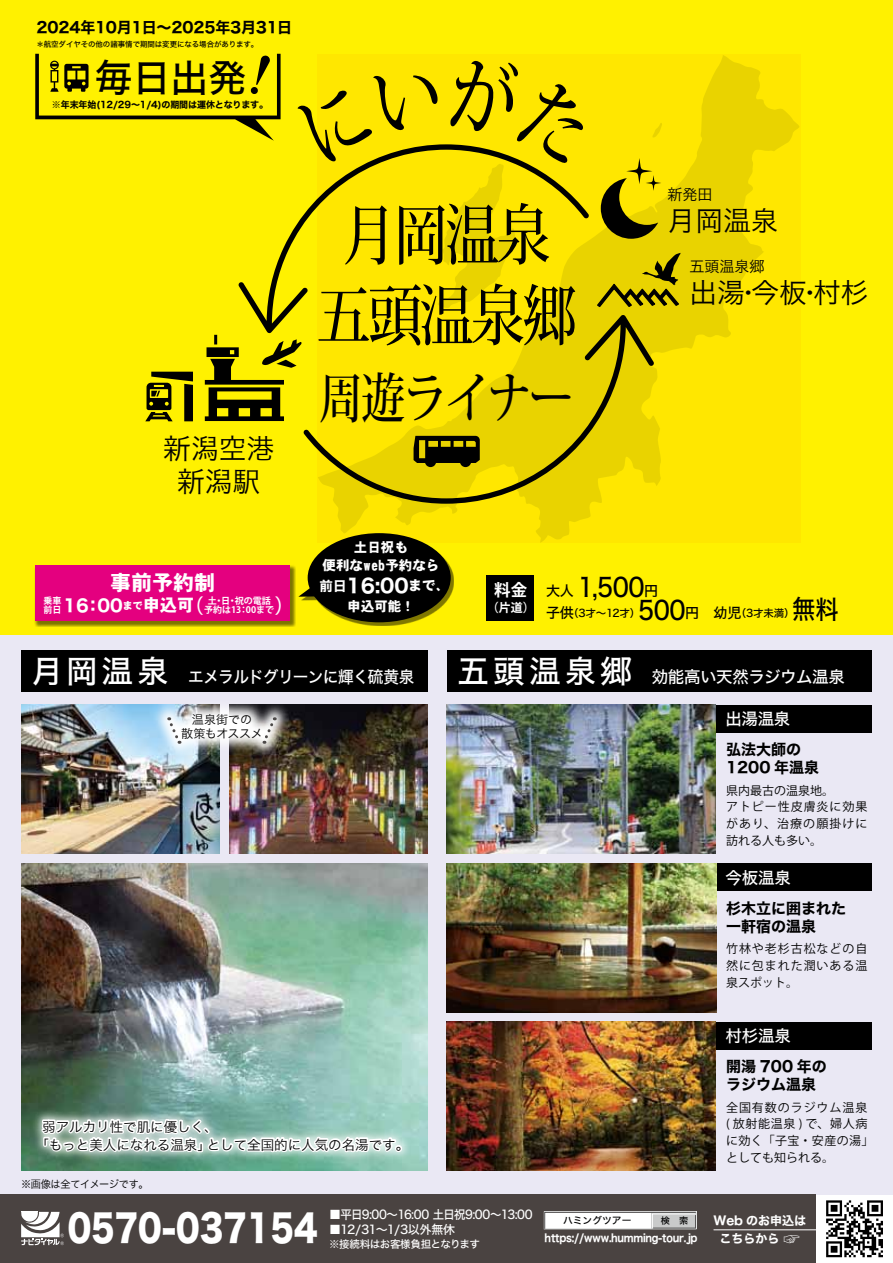
<style>
.page{position:relative;width:893px;height:1263px;background:#fff}
.page>*{position:absolute;margin:0;border:0;box-sizing:border-box;transform-origin:0 0}
.t1{font:500 66px/80.7px "Koz Min Pro";letter-spacing:-.05em;color:#000;text-align:center;scale:.82 1}
.t2{font:500 54px "Koz Min Pro";letter-spacing:-.05em;color:#000;scale:.82 1}
.t3{font:37.95px "Hiragino Kaku W5 90 msp RKSJ H";color:#000}
.t4{font:37.05px "Hira Kaku Std W8";color:#fff;scale:.82 1}
.t5{font:31.5px "Hiragino Kaku W5 90 msp RKSJ H";letter-spacing:.135em;color:#fff}
.t6{font:27.75px/32.4px "Hiragino Kaku W3 90 msp RKSJ H";color:#000;text-align:center}
.t7{font:25.8px "Hiragino Kaku W5 90 msp RKSJ H";letter-spacing:-.02em;color:#000;scale:.91 1}
.t8{font:21px "HGS Heisei Kakugothictai W9";color:#fff}
.t9{font:700 19.5px "Koz Go Pro";color:#fff}
.t10{font:19.2px "Hiragino Kaku W7 90 msp RKSJ H";color:#fff}
.t11{font:17.1px "Hiragino Kaku W7 90 msp RKSJ H";color:#fff}
.t12{font:16.5px "Hiragino Kaku W5 90 msp RKSJ H";letter-spacing:-.025em;color:#fff}
.t13{font:16.5px "Hiragino Kaku W5 90 msp RKSJ H";letter-spacing:-.045em;color:#fff;scale:.95 1}
.t14{font:700 16.5px "Koz Go Pro";color:#fff}
.t15{font:16.5px "Koz Min Pro";color:#fff}
.t16{font:15px/18px "Hiragino Kaku W7 90 msp RKSJ H";color:#000}
.t17{font:15px "Hiragino Kaku W3 90 msp RKSJ H";color:#000}
.t18{font:14.1px "Hiragino Kaku W5 90 msp RKSJ H";color:#000}
.t19{font:13.5px/18px "Hiragino Kaku W3 90 msp RKSJ H";color:#000}
.t20{font:13.5px/17.9px "HGS Heisei Kakugothictai W9";color:#fff;text-align:center}
.t21{font:13.5px "Hiragino Kaku W7 90 msp RKSJ H";color:#fff}
.t22{font:12px/16.6px "Koz Go Std";letter-spacing:.08em;color:#000}
.t23{font:12px/16.6px "Koz Go Std";letter-spacing:.055em;color:#000}
.t24{font:12px "Hiragino Kaku W5 90 msp RKSJ H";letter-spacing:-.035em;color:#fff}
.t25{font:12px "Hiragino Kaku W7 90 msp RKSJ H";color:#fff}
.t26{font:12px/13.5px "Hiragino Kaku W3 90 msp RKSJ H";letter-spacing:-.02em;color:#000;text-align:center}
.t27{font:700 12px "Koz Go Pro";color:#fff}
.t28{font:10.8px "Hiragino Kaku W7 90 msp RKSJ H";letter-spacing:-.025em;color:#fff;scale:.87 1}
.t29{font:10.5px "Hiragino Kaku W5 90 msp RKSJ H";letter-spacing:-.045em;color:#fff}
.t30{font:10.5px "Hiragino Kaku W5 90 msp RKSJ H";letter-spacing:-.025em;color:#000}
.t31{font:10.5px "Hiragino Kaku W3 90 msp RKSJ H";letter-spacing:-.03em;color:#000;scale:.96 1}
.t32{font:9.75px "Hiragino Kaku W5 90 msp RKSJ H";color:#000}
.t33{font:9.15px "Hiragino Kaku W5 90 msp RKSJ H";color:#000}
.t34{font:9px "Hiragino Kaku W7 90 msp RKSJ H";letter-spacing:-.015em;color:#000}
.t35{font:700 9px "Koz Go Pro";color:#fff}
.t36{font:7.5px "Hiragino Kaku W5 90 msp RKSJ H";letter-spacing:-.015em;color:#000}
.s1{font-family:"HGS Heisei Kakugothictai W9"}
</style>
<div class="page">
<svg style="left:826px;top:1200px;width:57px;height:57px"></svg>
<div style="left:0;top:629px;width:893px;height:566px;background:#eae8f4"></div>
<div style="left:0;top:1195px;width:816px;height:68px;background:#4a4341"></div>
<div style="left:0;top:0;width:893px;height:635px;background:#fff100"></div>
<svg style="left:335px;top:55px;width:465px;height:488px;fill:#ffe700"></svg>
<svg style="left:35px;top:54px;width:246px;height:87px"></svg>
<img style="left:21px;top:863px;width:406px;height:307px">
<div style="left:487px;top:575px;width:47px;height:46px;background:#000"></div>
<div style="left:31px;top:1108px;width:379px;height:52px;background:#fff;opacity:.75"></div>
<img style="left:39px;top:953px;width:366px;height:218px">
<div style="left:33px;top:564px;width:262px;height:63px;background:#000;opacity:.52"></div>
<div style="left:35px;top:566px;width:255px;height:55px;background:#e4007f"></div>
<svg style="left:238px;top:226px;width:416px;height:278px"></svg>
<svg style="left:205px;top:335px;width:97px;height:86px"></svg>
<svg style="left:145px;top:372px;width:48px;height:49px"></svg>
<svg style="left:414px;top:436px;width:66px;height:31px;background:#3f3900"></svg>
<img style="left:21px;top:705px;width:198px;height:149px">
<img style="left:229px;top:705px;width:198px;height:149px">
<img style="left:150px;top:704px;width:139px;height:54px">
<svg style="left:167px;top:717px;width:15px;height:27px"></svg>
<svg style="left:261px;top:717px;width:15px;height:27px"></svg>
<svg style="left:21px;top:1212px;width:43px;height:33px"></svg>
<svg style="left:544px;top:1211px;width:153px;height:18px;background:#e2e2e2"></svg>
<div style="left:21px;top:651px;width:406px;height:41px;background:#000"></div>
<div style="left:447px;top:651px;width:425px;height:41px;background:#000"></div>
<div style="left:715px;top:705px;width:157px;height:28px;background:#000"></div>
<div style="left:715px;top:863px;width:157px;height:28px;background:#000"></div>
<div style="left:715px;top:1022px;width:157px;height:28px;background:#000"></div>
<div style="left:301px;top:536px;width:153px;height:89px;background:#000;opacity:.5"></div>
<svg style="left:298px;top:532px;width:147px;height:126px"></svg>
<hr style="left:714px;top:1229px;width:103px;height:1px;background:#fff">
<img style="left:446px;top:705px;width:270px;height:149px">
<img style="left:446px;top:863px;width:270px;height:149px">
<img style="left:446px;top:1022px;width:270px;height:148px">
<svg style="left:296px;top:55px;width:385px;height:253px"></svg>
<p class="t16" style="left:36px;top:19px;width:257px">2024年10月1日～2025年3月31日</p>
<p class="t36" style="left:36px;top:41px;width:223px">＊航空ダイヤその他の諸事情で期間は変更になる場合があります。</p>
<h3 class="t3" style="left:95px;top:58px;width:153px">毎日出発</h3>
<p class="t34" style="left:52px;top:100px;width:218px">※年末年始(12/29～1/4)の期間は運休となります。</p>
<h1 class="t1" style="left:317px;top:192px;width:318px">月岡温泉五頭温泉郷</h1>
<h2 class="t2" style="left:319px;top:359px;width:312px">周遊ライナー</h2>
<p class="t17" style="left:668px;top:186px;width:47px">新発田</p>
<h3 class="t6" style="left:668px;top:205px;width:112px">月岡温泉</h3>
<p class="t17" style="left:690px;top:259px;width:77px">五頭温泉郷</p>
<h3 class="t6" style="left:690px;top:278px;width:181px">出湯今板村杉</h3>
<h3 class="t6" style="left:734px;top:278px;width:29px">・</h3>
<h3 class="t6" style="left:796px;top:278px;width:29px">・</h3>
<h3 class="t6" style="left:163px;top:434px;width:112px">新潟空港新潟駅</h3>
<h3 class="t8" style="left:110px;top:572px;width:106px">事前予約制</h3>
<h3 class="t11" style="left:44px;top:596px;width:152px"><sup>乗車</sup> 16：00<sup>まで</sup><span class="s1">申込可</span></h3>
<h3 class="t11" style="left:35px;top:596px;width:19px">　</h3>
<p class="t35" style="left:204px;top:604px;width:72px">予約は13：00まで</p>
<h3 class="t9" style="left:184px;top:593px;width:112px">（ 　　　）</h3>
<p class="t35" style="left:235px;top:595px;width:37px">祝の電話</p>
<p class="t35" style="left:208px;top:595px;width:10px">土</p>
<p class="t35" style="left:221px;top:595px;width:10px">日</p>
<p class="t35" style="left:214px;top:595px;width:10px">・</p>
<p class="t35" style="left:228px;top:595px;width:10px">・</p>
<p class="t35" style="left:44px;top:604px;width:19px">前日</p>
<p class="t20" style="left:322px;top:538px;width:118px">土日祝も<br>便利なweb予約なら</p>
<p class="t20" style="left:409px;top:576px;width:42px">まで、</p>
<h3 class="t10" style="left:346px;top:576px;width:64px">16:00</h3>
<p class="t21" style="left:319px;top:579px;width:28px">前日</p>
<p class="t20" style="left:347px;top:597px;width:69px">申込可能!</p>
<h3 class="t14" style="left:494px;top:580px;width:34px">料金</h3>
<p class="t27" style="left:487px;top:600px;width:49px">（片道(</p>
<h3 class="t7" style="left:578px;top:574px;width:75px">1,500</h3>
<p class="t18" style="left:546px;top:583px;width:29px">大人</p>
<p class="t18" style="left:644px;top:583px;width:16px">円</p>
<h3 class="t7" style="left:638px;top:597px;width:54px">500</h3>
<p class="t18" style="left:546px;top:606px;width:29px">子供</p>
<p class="t18" style="left:685px;top:606px;width:16px">円</p>
<p class="t30" style="left:568px;top:608px;width:74px">（3才～12才）</p>
<h3 class="t7" style="left:792px;top:596px;width:53px">無料</h3>
<p class="t18" style="left:714px;top:606px;width:29px">幼児</p>
<p class="t30" style="left:736px;top:608px;width:60px">（3才未満）</p>
<h3 class="t5" style="left:32px;top:655px;width:139px">月岡温泉</h3>
<h3 class="t13" style="left:188px;top:669px;width:240px">エメラルドグリーンに輝く硫黄泉</h3>
<p class="t26" style="left:181px;top:713px;width:83px">温泉街での<br>散策もオススメ</p>
<p class="t19" style="left:207px;top:1118px;width:204px;text-indent:-165px">弱アルカリ性で肌に優しく、<br>として全国的に人気の名湯です。</p>
<p class="t19" style="left:35px;top:1136px;width:177px">「もっと美人になれる温泉」</p>
<p class="t31" style="left:21px;top:1179px;width:134px">※画像は全てイメージです。</p>
<h3 class="t5" style="left:457px;top:655px;width:176px">五頭温泉郷</h3>
<h3 class="t12" style="left:652px;top:669px;width:195px">効能高い天然ラジウム温泉</h3>
<h3 class="t12" style="left:725px;top:710px;width:67px">出湯温泉</h3>
<p class="t16" style="left:726px;top:741px;width:95px">弘法大師の<br>1200 年温泉</p>
<p class="t22" style="left:726px;top:782px;width:143px">県内最古の温泉地。<br>アトピー性皮膚炎に効果があり、治療の願掛けに訪れる人も多い。</p>
<h3 class="t12" style="left:726px;top:869px;width:67px">今板温泉</h3>
<p class="t16" style="left:726px;top:900px;width:121px">杉木立に囲まれた一軒宿の温泉</p>
<p class="t22" style="left:726px;top:941px;width:143px;text-align:justify">竹林や老杉古松などの自然に包まれた潤いある温泉スポット。</p>
<h3 class="t12" style="left:726px;top:1027px;width:67px">村杉温泉</h3>
<p class="t16" style="left:726px;top:1058px;width:102px">開湯 700 年のラジウム温泉</p>
<p class="t23" style="left:726px;top:1099px;width:149px">全国有数のラジウム温泉( 放射能温泉 で) 、婦人病に効く「子宝・安産の湯「としても知られる。</p>
<h3 class="t4" style="left:68px;top:1208px;width:306px">0570-037154</h3>
<p class="t24" style="left:329px;top:1209px;width:205px">■平日9:00～16:00 土日祝9:00~13:00</p>
<p class="t24" style="left:329px;top:1224px;width:139px">■12/31～1/3以外無休　</p>
<p class="t29" style="left:329px;top:1239px;width:152px">※接続料はお客様負担となります</p>
<p class="t32" style="left:563px;top:1216px;width:70px">ハミングツアー</p>
<p class="t33" style="left:661px;top:1216px;width:29px">検　索</p>
<p class="t28" style="left:545px;top:1233px;width:177px">https://www.humming-tour.jp</p>
<p class="t25" style="left:713px;top:1214px;width:94px">Web のお申込は</p>
<p class="t25" style="left:719px;top:1233px;width:62px">こちらから</p>
<h3 class="t15" style="left:783px;top:1227px;width:18px">☞</h3>
</div>
